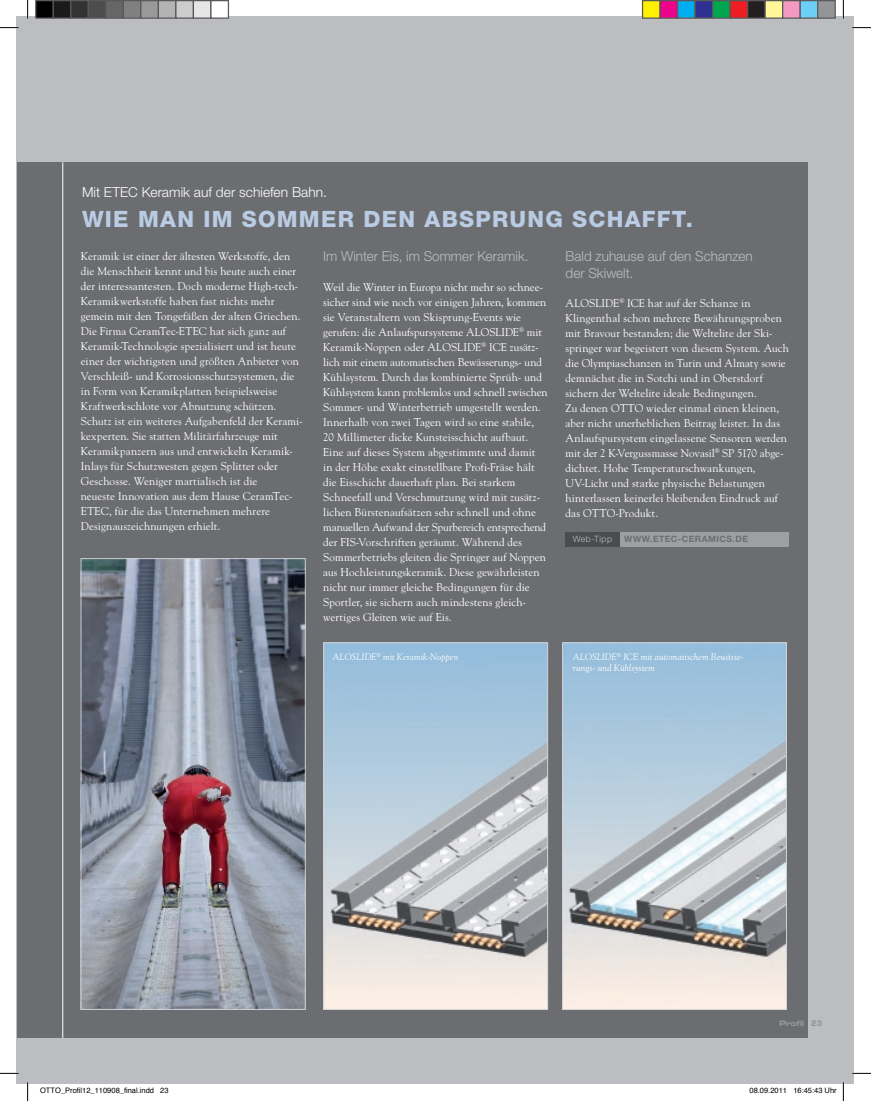
<style>
.page{position:relative;width:871px;height:1101px;background:#fff}
.page>*{position:absolute;margin:0;border:0;box-sizing:border-box;transform-origin:0 0}
.t1{font:800 22.5px "Helvetica Neue LT Std";color:#b9cce3}
.t2{font:300 13.75px/17.5px "Helvetica Neue LT Std";color:#bcbdc0}
.t3{font:300 13.75px "Helvetica Neue LT Std";color:#fff}
.t4{font:11.25px/15px "Goudy";letter-spacing:.005em;color:#fff}
.t5{font:italic 9.38px/11.2px "Goudy";letter-spacing:.015em;color:#fff}
.t6{font:700 8.75px "Helvetica Neue LT Std";letter-spacing:.045em;color:#6c6d70}
.t7{font:300 8.75px "Helvetica Neue LT Std";letter-spacing:.045em;color:#bcbdc0}
.t8{font:7.5px "Helvetica";color:#000}
.t9{font:7.5px "Eurostile Bold Extended Two";letter-spacing:-.05em;color:#939598}
.s1{font-family:"Eurostile";font-weight:700}
</style>
<div class="page">
<div style="left:17px;top:17px;width:836px;height:1067px;background:#bcbdc0"></div>
<div style="left:17px;top:162px;width:790px;height:875px;background:#6c6d70"></div>
<img style="left:83px;top:560px;width:220px;height:447px">
<div style="left:81px;top:558px;width:224px;height:451px;border:1px solid #d1d2d4"></div>
<img style="left:325px;top:644px;width:220px;height:363px">
<div style="left:323px;top:642px;width:224px;height:367px;border:1px solid #d1d2d4"></div>
<img style="left:564px;top:644px;width:220px;height:363px">
<div style="left:562px;top:642px;width:224px;height:367px;border:1px solid #d1d2d4"></div>
<div style="left:565px;top:532px;width:55px;height:14px;background:#4b4c4d"></div>
<div style="left:620px;top:532px;width:168px;height:14px;background:#9d9fa2"></div>
<hr style="left:62px;top:162px;width:1px;height:875px;background:#fff">
<svg style="left:0;top:27px;width:19px;height:1px"></svg>
<svg style="left:852px;top:27px;width:18px;height:1px"></svg>
<svg style="left:0;top:1072px;width:19px;height:2px"></svg>
<svg style="left:852px;top:1072px;width:18px;height:2px"></svg>
<svg style="left:27px;top:0;width:1px;height:19px"></svg>
<svg style="left:27px;top:1082px;width:1px;height:18px"></svg>
<svg style="left:842px;top:0;width:1px;height:17px"></svg>
<svg style="left:842px;top:1084px;width:1px;height:16px"></svg>
<div style="left:36px;top:1px;width:17px;height:17px;background:#000"></div>
<div style="left:35px;top:0;width:19px;height:19px;border:1px solid #595959"></div>
<div style="left:53px;top:1px;width:18px;height:17px;background:#1a1a1a"></div>
<div style="left:53px;top:0;width:18px;height:19px;border:1px solid #595959"></div>
<div style="left:71px;top:1px;width:17px;height:17px;background:#333"></div>
<div style="left:70px;top:0;width:19px;height:19px;border:1px solid #595959"></div>
<div style="left:88px;top:1px;width:18px;height:17px;background:#4d4d4d"></div>
<div style="left:88px;top:0;width:18px;height:19px;border:1px solid #595959"></div>
<div style="left:106px;top:1px;width:17px;height:17px;background:#666"></div>
<div style="left:105px;top:0;width:19px;height:19px;border:1px solid #595959"></div>
<div style="left:123px;top:1px;width:18px;height:17px;background:#808080"></div>
<div style="left:123px;top:0;width:18px;height:19px;border:1px solid #595959"></div>
<div style="left:141px;top:1px;width:17px;height:17px;background:#999"></div>
<div style="left:140px;top:0;width:19px;height:19px;border:1px solid #595959"></div>
<div style="left:158px;top:1px;width:18px;height:17px;background:#b3b3b3"></div>
<div style="left:158px;top:0;width:18px;height:19px;border:1px solid #595959"></div>
<div style="left:176px;top:1px;width:17px;height:17px;background:#ccc"></div>
<div style="left:175px;top:0;width:19px;height:19px;border:1px solid #595959"></div>
<div style="left:193px;top:1px;width:18px;height:17px;background:#e6e6e6"></div>
<div style="left:193px;top:0;width:18px;height:19px;border:1px solid #595959"></div>
<div style="left:210px;top:0;width:19px;height:19px;border:1px solid #595959"></div>
<div style="left:642px;top:1px;width:17px;height:17px;background:#fff101"></div>
<div style="left:641px;top:0;width:19px;height:19px;border:1px solid #595959"></div>
<div style="left:659px;top:1px;width:18px;height:17px;background:#ed028c"></div>
<div style="left:659px;top:0;width:19px;height:19px;border:1px solid #595959"></div>
<div style="left:677px;top:1px;width:17px;height:17px;background:#00aeef"></div>
<div style="left:676px;top:0;width:19px;height:19px;border:1px solid #595959"></div>
<div style="left:694px;top:1px;width:18px;height:17px;background:#2e3092"></div>
<div style="left:694px;top:0;width:19px;height:19px;border:1px solid #595959"></div>
<div style="left:712px;top:1px;width:17px;height:17px;background:#00a54f"></div>
<div style="left:711px;top:0;width:19px;height:19px;border:1px solid #595959"></div>
<div style="left:729px;top:1px;width:18px;height:17px;background:#ee1d23"></div>
<div style="left:729px;top:0;width:19px;height:19px;border:1px solid #595959"></div>
<div style="left:747px;top:1px;width:17px;height:17px;background:#231f20"></div>
<div style="left:746px;top:0;width:19px;height:19px;border:1px solid #595959"></div>
<div style="left:764px;top:1px;width:18px;height:17px;background:#fff79a"></div>
<div style="left:764px;top:0;width:19px;height:19px;border:1px solid #595959"></div>
<div style="left:782px;top:1px;width:17px;height:17px;background:#f499c2"></div>
<div style="left:781px;top:0;width:19px;height:19px;border:1px solid #595959"></div>
<div style="left:799px;top:1px;width:18px;height:17px;background:#6bcff6"></div>
<div style="left:799px;top:0;width:19px;height:19px;border:1px solid #595959"></div>
<div style="left:817px;top:1px;width:17px;height:17px;background:#939598"></div>
<div style="left:816px;top:0;width:19px;height:19px;border:1px solid #595959"></div>
<p class="t3" style="left:82px;top:184px;width:246px">Mit ETEC Keramik auf der schiefen Bahn.</p>
<h1 class="t1" style="left:82px;top:205px;width:75px">WIE MAN</h1>
<h1 class="t1" style="left:203px;top:205px;width:75px">IM SOMMER</h1>
<h1 class="t1" style="left:363px;top:205px;width:18px">DEN</h1>
<h1 class="t1" style="left:424px;top:205px;width:36px">ABSPRUNG</h1>
<h1 class="t1" style="left:572px;top:205px;width:18px">SCHAFFT</h1>
<h1 class="t1" style="left:685px;top:205px;width:9px">.</h1>
<p class="t4" style="left:81px;top:248px;width:223px">Keramik ist einer der ältesten Werkstoffe, den die Menschheit kennt und bis heute auch einer der interessantesten. Doch moderne High-tech-Keramikwerkstoffe haben fast nichts mehr gemein mit den Tongefäßen der alten Griechen.<br>Die Firma CeramTec-ETEC hat sich ganz auf Keramik-Technologie spezialisiert und ist heute einer der wichtigsten und größten Anbieter von Verschleiß- und Korrosionsschutzsystemen, die in Form von Keramikplatten beispielsweise Kraftwerkschlote vor Abnutzung schützen.<br>Schutz ist ein weiteres Aufgabenfeld der Kerami&shy;kexperten. Sie statten Militärfahrzeuge mit Keramikpanzern aus und entwickeln Keramik-Inlays für Schutzwesten gegen Splitter oder Geschosse. Weniger martialisch ist die<br>neueste Innovation aus dem Hause CeramTec-ETEC, für die das Unternehmen mehrere Designauszeichnungen erhielt.</p>
<p class="t2" style="left:323px;top:247px;width:207px">Im Winter Eis, im Sommer Keramik.</p>
<p class="t4" style="left:323px;top:279px;width:226px">Weil die Winter in Europa nicht mehr so schnee&shy;sicher sind wie noch vor einigen Jahren, kommen sie Veranstaltern von Skisprung-Events wie gerufen: die Anlaufspursysteme ALOSLIDE<sup>®</sup> mit Keramik-Noppen oder ALOSLIDE<sup>®</sup> ICE zusätz&shy;lich mit einem automatischen Bewässerungs- und Kühlsystem. Durch das kombinierte Sprüh- und Kühlsystem kann problemlos und schnell zwischen Sommer- und Winterbetrieb umgestellt werden.<br>Innerhalb von zwei Tagen wird so eine stabile, 20 Millimeter dicke Kunsteisschicht aufbaut.<br>Eine auf dieses System abgestimmte und damit in der Höhe exakt einstellbare Profi-Fräse hält die Eisschicht dauerhaft plan. Bei starkem Schneefall und Verschmutzung wird mit zusätz&shy;lichen Bürstenaufsätzen sehr schnell und ohne manuellen Aufwand der Spurbereich entsprechend der FIS-Vorschriften geräumt. Während des Sommerbetriebs gleiten die Springer auf Noppen aus Hochleistungskeramik. Diese gewährleisten nicht nur immer gleiche Bedingungen für die Sportler, sie sichern auch mindestens gleich&shy;wertiges Gleiten wie auf Eis.</p>
<p class="t2" style="left:565px;top:247px;width:189px">Bald zuhause auf den Schanzen der Skiwelt.</p>
<p class="t4" style="left:565px;top:295px;width:225px">ALOSLIDE<sup>®</sup> ICE hat auf der Schanze in Klingenthal schon mehrere Bewährungsproben mit Bravour bestanden; die Weltelite der Ski&shy;springer war begeistert von diesem System. Auch die Olympiaschanzen in Turin und Almaty sowie demnächst die in Sotchi und in Oberstdorf sichern der Weltelite ideale Bedingungen.<br>Zu denen OTTO wieder einmal einen kleinen, aber nicht unerheblichen Beitrag leistet. In das Anlaufspursystem eingelassene Sensoren werden mit der 2 K-Vergussmasse Novasil<sup>®</sup> SP 5170 abge&shy;dichtet. Hohe Temperaturschwankungen, UV-Licht und starke physische Belastungen hinterlassen keinerlei bleibenden Eindruck auf das OTTO-Produkt.</p>
<p class="t7" style="left:572px;top:534px;width:41px">Web-Tipp</p>
<p class="t6" style="left:624px;top:534px;width:10px">WWW</p>
<p class="t6" style="left:650px;top:534px;width:46px">.ETEC-CERA</p>
<p class="t6" style="left:707px;top:534px;width:35px">MICS.DE</p>
<p class="t5" style="left:332px;top:650px;width:127px">ALOSLIDE<sup>®</sup> mit Keramik-Noppen</p>
<p class="t5" style="left:572px;top:650px;width:172px">ALOSLIDE<sup>®</sup> ICE mit automatischem Bewässe&shy;rungs- und Kühlsystem</p>
<p class="t9" style="left:778px;top:1018px;width:44px">Profil <span class="s1">23</span></p>
<p class="t8" style="left:40px;top:1085px;width:130px">OTTO_Profil12_110908_final.indd 23</p>
<p class="t8" style="left:749px;top:1085px;width:89px">08.09.2011 16:45:43 Uhr</p>
</div>
